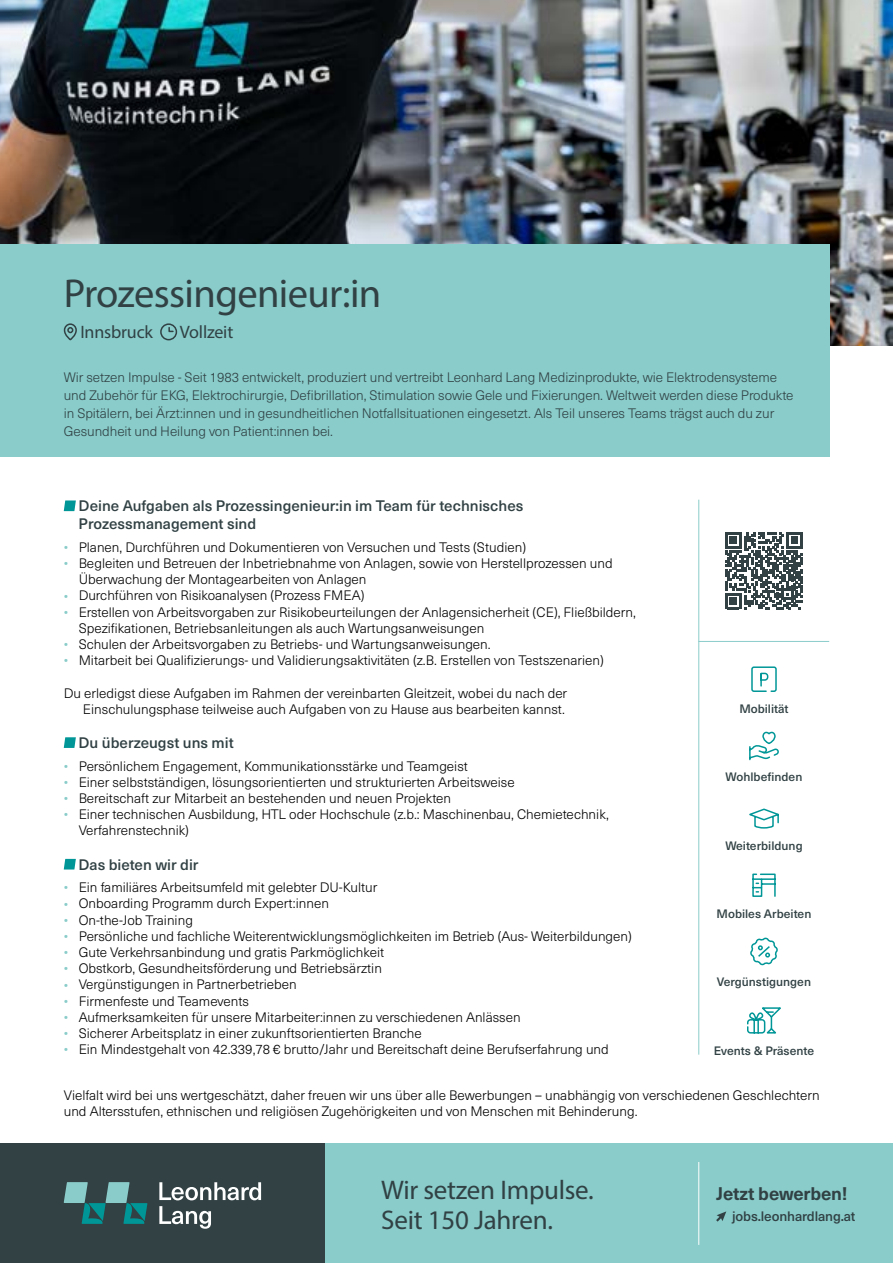
<style>
.page{position:relative;width:893px;height:1263px;background:#fff}
.page>*{position:absolute;margin:0;border:0;box-sizing:border-box;transform-origin:0 0}
.t1{font:40.5px "Myriad Pro";letter-spacing:-.015em;color:#314144}
.t2{font:27px/30px "Myriad Pro";letter-spacing:-.01em;color:#314144}
.t3{font:18px "Myriad Pro";letter-spacing:-.01em;color:#314144}
.t4{font:700 18px "Neue Haas Unica W1 G";letter-spacing:-.01em;color:#314144}
.t5{font:500 15px/18px "Neue Haas Unica W1 G";color:#314144}
.t6{font:300 13.5px/16.2px "Neue Haas Unica W1 G";color:#000}
.t7{font:300 13.5px/18px "Neue Haas Unica W1 G";letter-spacing:-.005em;color:#314144}
.t8{font:500 13.5px "Neue Haas Unica W1 G";letter-spacing:-.01em;color:#314144}
.t9{font:500 12px "Neue Haas Unica W1 G";color:#314144}
.s1{font-family:"Azo Sans";font-weight:700;font-size:12px;color:#89ccca}
</style>
<div class="page">
<img style="left:0;top:0;width:893px;height:345px">
<div style="left:0;top:244px;width:829px;height:213px;background:#89ccca"></div>
<svg style="left:63px;top:323px;width:14px;height:18px"></svg>
<div style="left:160px;top:323px;width:17px;height:17px;border:2px solid #314144;border-radius:50%"></div>
<svg style="left:168px;top:326px;width:6px;height:7px"></svg>
<svg style="left:64px;top:500px;width:12px;height:11px"></svg>
<svg style="left:64px;top:737px;width:12px;height:11px"></svg>
<svg style="left:64px;top:859px;width:12px;height:10px"></svg>
<svg style="left:749px;top:731px;width:30px;height:30px"></svg>
<svg style="left:749px;top:808px;width:30px;height:21px"></svg>
<svg style="left:752px;top:873px;width:24px;height:24px"></svg>
<svg style="left:750px;top:938px;width:28px;height:28px"></svg>
<svg style="left:747px;top:1007px;width:34px;height:27px"></svg>
<svg style="left:751px;top:666px;width:26px;height:26px"></svg>
<svg style="left:725px;top:532px;width:77px;height:77px"></svg>
<hr style="left:698px;top:500px;width:1px;height:555px;background:#89ccca">
<hr style="left:698px;top:641px;width:131px;height:1px;background:#89ccca">
<div style="left:287px;top:1144px;width:606px;height:119px;background:#89ccca"></div>
<svg style="left:716px;top:1211px;width:10px;height:10px"></svg>
<div style="left:0;top:1144px;width:325px;height:119px;background:#314144"></div>
<svg style="left:159px;top:1182px;width:102px;height:18px"></svg>
<svg style="left:159px;top:1206px;width:52px;height:23px"></svg>
<svg style="left:64px;top:1182px;width:83px;height:42px"></svg>
<hr style="left:698px;top:1162px;width:1px;height:83px;background:#fff">
<h1 class="t1" style="left:64px;top:268px;width:319px">Prozessingenieur:in</h1>
<h3 class="t3" style="left:80px;top:321px;width:74px">Innsbruck</h3>
<h3 class="t3" style="left:180px;top:321px;width:55px">Vollzeit</h3>
<p class="t7" style="left:64px;top:368px;width:731px">Wir setzen Impulse - Seit 1983 entwickelt, produziert und vertreibt Leonhard Lang Medizinprodukte, wie Elektrodensysteme und Zubehör für EKG, Elektrochirurgie, Defibrillation, Stimulation sowie Gele und Fixierungen. Weltweit werden diese Produkte in Spitälern, bei Ärzt:innen und in gesundheitlichen Notfallsituationen eingesetzt. Als Teil unseres Teams trägst auch du zur Gesundheit und Heilung von Patient:innen bei.</p>
<p class="t5" style="left:79px;top:496px;width:446px">Deine Aufgaben als Prozessingenieur:in im Team für technisches<br>Prozessmanagement sind</p>
<p class="t6" style="left:64px;top:538px;width:464px"><span class="s1">•</span> Planen, Durchführen und Dokumentieren von Versuchen und Tests (Studien)</p>
<p class="t6" style="left:79px;top:554px;width:536px;text-indent:-15px"><span class="s1">•</span> Begleiten und Betreuen der Inbetriebnahme von Anlagen, sowie von Herstellprozessen und<br>Überwachung der Montagearbeiten von Anlagen</p>
<p class="t6" style="left:64px;top:587px;width:302px"><span class="s1">•</span> Durchführen von Risikoanalysen (Prozess FMEA)</p>
<p class="t6" style="left:79px;top:603px;width:559px;text-indent:-15px"><span class="s1">•</span> Erstellen von Arbeitsvorgaben zur Risikobeurteilungen der Anlagensicherheit (CE), Fließbildern,<br>Spezifikationen, Betriebsanleitungen als auch Wartungsanweisungen</p>
<p class="t6" style="left:64px;top:635px;width:428px"><span class="s1">•</span> Schulen der Arbeitsvorgaben zu Betriebs- und Wartungsanweisungen.</p>
<p class="t6" style="left:64px;top:651px;width:541px"><span class="s1">•</span> Mitarbeit bei Qualifizierungs- und Validierungsaktivitäten (z.B. Erstellen von Testszenarien)</p>
<p class="t6" style="left:64px;top:684px;width:505px;text-align:right">Du erledigst diese Aufgaben im Rahmen der vereinbarten Gleitzeit, wobei du nach der<br>Einschulungsphase teilweise auch Aufgaben von zu Hause aus bearbeiten kannst.</p>
<p class="t5" style="left:79px;top:733px;width:157px">Du überzeugst uns mit</p>
<p class="t6" style="left:64px;top:757px;width:406px"><span class="s1">•</span> Persönlichem Engagement, Kommunikationsstärke und Teamgeist</p>
<p class="t6" style="left:64px;top:773px;width:452px"><span class="s1">•</span> Einer selbstständigen, lösungsorientierten und strukturierten Arbeitsweise</p>
<p class="t6" style="left:64px;top:789px;width:389px"><span class="s1">•</span> Bereitschaft zur Mitarbeit an bestehenden und neuen Projekten</p>
<p class="t6" style="left:79px;top:805px;width:532px;text-indent:-15px"><span class="s1">•</span> Einer technischen Ausbildung, HTL oder Hochschule (z.b.: Maschinenbau, Chemietechnik,<br>Verfahrenstechnik)</p>
<p class="t5" style="left:79px;top:854px;width:121px">Das bieten wir dir</p>
<p class="t6" style="left:64px;top:878px;width:315px"><span class="s1">•</span> Ein familiäres Arbeitsumfeld mit gelebter DU-Kultur</p>
<p class="t6" style="left:64px;top:895px;width:267px"><span class="s1">•</span> Onboarding Programm durch Expert:innen</p>
<p class="t6" style="left:64px;top:911px;width:131px"><span class="s1">•</span> On-the-Job Training</p>
<p class="t6" style="left:64px;top:927px;width:570px"><span class="s1">•</span> Persönliche und fachliche Weiterentwicklungsmöglichkeiten im Betrieb (Aus- Weiterbildungen)</p>
<p class="t6" style="left:64px;top:943px;width:322px"><span class="s1">•</span> Gute Verkehrsanbindung und gratis Parkmöglichkeit</p>
<p class="t6" style="left:64px;top:959px;width:320px"><span class="s1">•</span> Obstkorb, Gesundheitsförderung und Betriebsärztin</p>
<p class="t6" style="left:64px;top:976px;width:234px"><span class="s1">•</span> Vergünstigungen in Partnerbetrieben</p>
<p class="t6" style="left:64px;top:992px;width:187px"><span class="s1">•</span> Firmenfeste und Teamevents</p>
<p class="t6" style="left:64px;top:1008px;width:458px"><span class="s1">•</span> Aufmerksamkeiten für unsere Mitarbeiter:innen zu verschiedenen Anlässen</p>
<p class="t6" style="left:64px;top:1024px;width:359px"><span class="s1">•</span> Sicherer Arbeitsplatz in einer zukunftsorientierten Branche</p>
<p class="t6" style="left:64px;top:1040px;width:547px"><span class="s1">•</span> Ein Mindestgehalt von 42.339,78 € brutto/Jahr und Bereitschaft deine Berufserfahrung und</p>
<p class="t6" style="left:64px;top:1086px;width:757px">Vielfalt wird bei uns wertgeschätzt, daher freuen wir uns über alle Bewerbungen – unabhängig von verschiedenen Geschlechtern und Altersstufen, ethnischen und religiösen Zugehörigkeiten und von Menschen mit Behinderung.</p>
<p class="t9" style="left:739px;top:700px;width:51px">Mobilität</p>
<p class="t9" style="left:726px;top:768px;width:78px">Wohlbefinden</p>
<p class="t9" style="left:725px;top:836px;width:79px">Weiterbildung</p>
<p class="t9" style="left:717px;top:905px;width:96px">Mobiles Arbeiten</p>
<p class="t9" style="left:717px;top:973px;width:96px">Vergünstigungen</p>
<p class="t9" style="left:714px;top:1041px;width:102px">Events &amp; Präsente</p>
<h2 class="t2" style="left:381px;top:1174px;width:214px">Wir setzen Impulse.<br>Seit 150 Jahren.</h2>
<h3 class="t4" style="left:716px;top:1180px;width:133px">Jetzt bewerben!</h3>
<p class="t8" style="left:732px;top:1205px;width:125px">jobs.leonhardlang.at</p>
</div>
